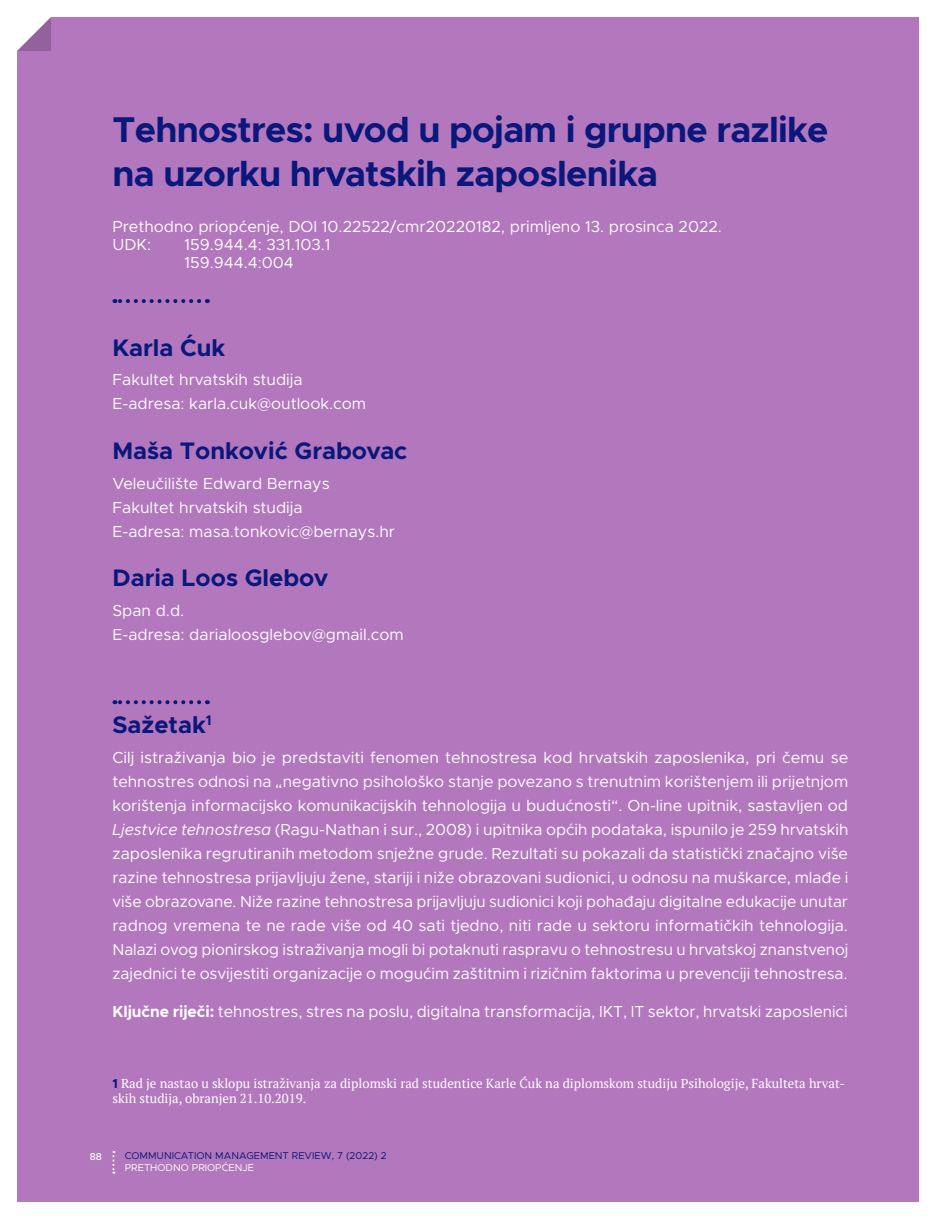
<style>
.page{position:relative;width:936px;height:1219px;background:#fff}
.page>*{position:absolute;margin:0;border:0;box-sizing:border-box;transform-origin:0 0}
.t1{font:700 36px/44px "Metropolis";letter-spacing:-.02em;color:#0a187b}
.t2{font:700 24px "Metropolis";color:#0a187b}
.tablica_effra_8pt{font:16px/24px "Metropolis";color:#fff}
.tekst_fusnota{font:13px/15px "PT Serif";color:#fff}
.t3{font:10px "Metropolis";color:#0a187b}
.t4{font:10px "Metropolis";color:#fff}
.t5{font:500 10px "Metropolis";color:#fff}
.s1{font-style:italic}
.s2{font-weight:700}
.s3{font-family:"Metropolis";font-weight:700;color:#0a187b}
</style>
<div class="page">
<div style="left:17px;top:17px;width:901px;height:1185px;background:#b277bd"></div>
<svg style="left:17px;top:17px;width:34px;height:34px"></svg>
<hr style="left:90px;top:1061px;width:45px;height:1px;background:#b277bd">
<svg style="left:114px;top:299px;width:85px;height:4px"></svg>
<svg style="left:114px;top:700px;width:85px;height:4px"></svg>
<svg style="left:112px;top:1151px;width:2px;height:23px"></svg>
<p class="t1" style="left:112px;top:108px;width:717px">Tehnostres: uvod u pojam i grupne razlike na uzorku hrvatskih zaposlenika</p>
<p class="tablica_effra_8pt" style="left:112px;top:218px;width:611px;line-height:18px">Prethodno priopćenje, DOI 10.22522/cmr20220182, primljeno 13. prosinca 2022.<br>UDK:</p>
<p class="tablica_effra_8pt" style="left:184px;top:236px;width:148px;line-height:18px">159.944.4: 331.103.1<br>159.944.4:004</p>
<p class="t2" style="left:112px;top:332px;width:114px">Karla Ćuk</p>
<p class="tablica_effra_8pt" style="left:112px;top:368px;width:255px">Fakultet hrvatskih studija<br>E-adresa: karla.cuk@outlook.com</p>
<p class="t2" style="left:112px;top:436px;width:296px">Maša Tonković Grabovac</p>
<p class="tablica_effra_8pt" style="left:112px;top:471px;width:284px">Veleučilište Edward Bernays<br>Fakultet hrvatskih studija<br>E-adresa: masa.tonkovic@bernays.hr</p>
<p class="t2" style="left:112px;top:563px;width:217px">Daria Loos Glebov</p>
<p class="tablica_effra_8pt" style="left:112px;top:599px;width:293px">Span d.d.<br>E-adresa: darialoosglebov@gmail.com</p>
<p class="t2" style="left:112px;top:710px;width:101px">Sažetak<sup>1</sup></p>
<p class="tablica_effra_8pt" style="left:112px;top:745px;width:737px">Cilj istraživanja bio je predstaviti fenomen tehnostresa kod hrvatskih zaposlenika, pri čemu se tehnostres odnosi na</p>
<p class="tablica_effra_8pt" style="left:275px;top:777px;width:9px">“</p>
<p class="tablica_effra_8pt" style="left:112px;top:769px;width:737px;text-align:justify;text-indent:170px">negativno psihološko stanje povezano s trenutnim korištenjem ili prijetnjom korištenja informacijsko komunikacijskih tehnologija u budućnosti“. On-line upitnik, sastavljen od <span class="s1">Ljestvice tehnostresa</span> (Ragu-Nathan i sur., 2008) i upitnika općih podataka, ispunilo je 259 hrvatskih zaposlenika regrutiranih metodom snježne grude. Rezultati su pokazali da statistički značajno više razine tehnostresa prijavljuju žene, stariji i niže obrazovani sudionici, u odnosu na muškarce, mlađe i više obrazovane. Niže razine tehnostresa prijavljuju sudionici koji pohađaju digitalne edukacije unutar radnog vremena te ne rade više od 40 sati tjedno, niti rade u sektoru informatičkih tehnologija.<br>Nalazi ovog pionirskog istraživanja mogli bi potaknuti raspravu o tehnostresu u hrvatskoj znanstvenoj zajednici te osvijestiti organizacije o mogućim zaštitnim i rizičnim faktorima u prevenciji tehnostresa.</p>
<p class="tablica_effra_8pt" style="left:112px;top:999px;width:736px"><span class="s2">Ključne riječi:</span> tehnostres, stres na poslu, digitalna transformacija, IKT, IT sektor, hrvatski zaposlenici</p>
<p class="tekst_fusnota" style="left:112px;top:1075px;width:733px"><span class="s3">1</span> Rad je nastao u sklopu istraživanja za diplomski rad studentice Karle Ćuk na diplomskom studiju Psihologije, Fakulteta hrvat&shy;skih studija, obranjen 21.10.2019.</p>
<p class="t5" style="left:90px;top:1150px;width:14px">88</p>
<p class="t3" style="left:125px;top:1149px;width:263px">COMMUNICATION MANAGEMENT REVIEW, 7 (2022) 2</p>
<p class="t4" style="left:125px;top:1161px;width:131px">PRETHODNO PRIOPĆENJE</p>
</div>
